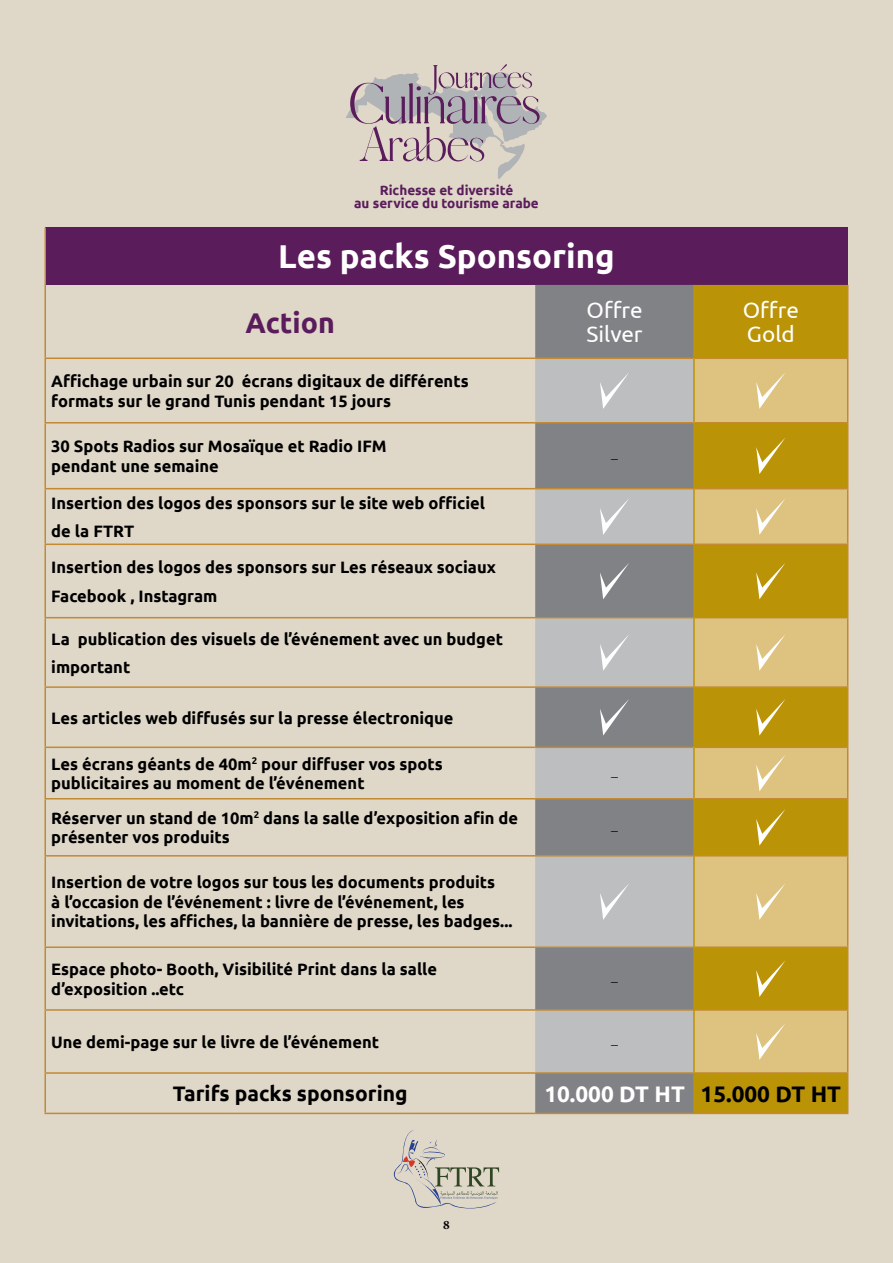
<style>
.page{position:relative;width:893px;height:1263px;background:#dfd7c8}
.page>*{position:absolute;margin:0;border:0;box-sizing:border-box;transform-origin:0 0}
.t1{font:700 33px "Ubuntu";color:#fff}
.t2{font:700 28.5px "Ubuntu";color:#5a1c5b}
.t3{font:22.5px/24px "Ubuntu";color:#fff}
.t4{font:700 22.5px "Ubuntu";color:#000}
.t5{font:700 22.5px "Ubuntu";color:#fff}
.t6{font:700 21px "Ubuntu";color:#000}
.t7{font:700 21px "Muna";color:#000}
.t8{font:700 18px "Adobe Arabic";color:#000}
.t9{font:700 16.5px/19.5px "Ubuntu";color:#000}
.t10{font:700 13.5px/13.5px "Ubuntu";color:#5a1c5b;text-align:center}
.t11{font:700 9.6px "Ubuntu";color:#000}
</style>
<div class="page">
<svg style="left:346px;top:64px;width:201px;height:115px"></svg>
<svg style="left:393px;top:1130px;width:106px;height:79px"></svg>
<div style="left:45px;top:227px;width:803px;height:58px;background:#5a1c5b"></div>
<div style="left:535px;top:285px;width:158px;height:828px;background:#808285"></div>
<div style="left:695px;top:285px;width:152px;height:828px;background:#ba9307"></div>
<svg style="left:535px;top:359px;width:158px;height:713px;background:#a1a2a4"></svg>
<svg style="left:695px;top:359px;width:152px;height:713px;background:#cdac49"></svg>
<hr style="left:44px;top:227px;width:2px;height:58px;background:#c38a33">
<hr style="left:44px;top:285px;width:2px;height:72px;background:#c38a33">
<hr style="left:847px;top:285px;width:1px;height:72px;background:#c38a33">
<hr style="left:44px;top:357px;width:491px;height:2px;background:#c38a33">
<hr style="left:44px;top:359px;width:2px;height:63px;background:#c38a33">
<hr style="left:535px;top:357px;width:158px;height:2px;background:#c38a33">
<hr style="left:695px;top:357px;width:153px;height:2px;background:#c38a33">
<hr style="left:847px;top:359px;width:1px;height:63px;background:#c38a33">
<hr style="left:44px;top:422px;width:491px;height:1px;background:#c38a33">
<hr style="left:44px;top:423px;width:2px;height:65px;background:#c38a33">
<hr style="left:535px;top:422px;width:158px;height:1px;background:#c38a33">
<hr style="left:695px;top:422px;width:153px;height:1px;background:#c38a33">
<hr style="left:847px;top:423px;width:1px;height:65px;background:#c38a33">
<hr style="left:44px;top:488px;width:491px;height:1px;background:#c38a33">
<hr style="left:44px;top:489px;width:2px;height:55px;background:#c38a33">
<hr style="left:535px;top:488px;width:158px;height:1px;background:#c38a33">
<hr style="left:695px;top:488px;width:153px;height:1px;background:#c38a33">
<hr style="left:847px;top:489px;width:1px;height:55px;background:#c38a33">
<hr style="left:44px;top:544px;width:491px;height:1px;background:#c38a33">
<hr style="left:44px;top:545px;width:2px;height:72px;background:#c38a33">
<hr style="left:535px;top:544px;width:158px;height:1px;background:#c38a33">
<hr style="left:695px;top:544px;width:153px;height:1px;background:#c38a33">
<hr style="left:847px;top:545px;width:1px;height:72px;background:#c38a33">
<hr style="left:44px;top:617px;width:491px;height:1px;background:#c38a33">
<hr style="left:44px;top:618px;width:2px;height:68px;background:#c38a33">
<hr style="left:535px;top:617px;width:158px;height:1px;background:#c38a33">
<hr style="left:695px;top:617px;width:153px;height:1px;background:#c38a33">
<hr style="left:847px;top:618px;width:1px;height:68px;background:#c38a33">
<hr style="left:44px;top:686px;width:491px;height:2px;background:#c38a33">
<hr style="left:44px;top:688px;width:2px;height:58px;background:#c38a33">
<hr style="left:535px;top:686px;width:158px;height:2px;background:#c38a33">
<hr style="left:695px;top:686px;width:153px;height:2px;background:#c38a33">
<hr style="left:847px;top:688px;width:1px;height:58px;background:#c38a33">
<hr style="left:44px;top:746px;width:491px;height:2px;background:#c38a33">
<hr style="left:44px;top:748px;width:2px;height:50px;background:#c38a33">
<hr style="left:535px;top:746px;width:158px;height:2px;background:#c38a33">
<hr style="left:695px;top:746px;width:153px;height:2px;background:#c38a33">
<hr style="left:847px;top:748px;width:1px;height:50px;background:#c38a33">
<hr style="left:44px;top:798px;width:491px;height:1px;background:#c38a33">
<hr style="left:44px;top:799px;width:2px;height:56px;background:#c38a33">
<hr style="left:535px;top:798px;width:158px;height:1px;background:#c38a33">
<hr style="left:695px;top:798px;width:153px;height:1px;background:#c38a33">
<hr style="left:847px;top:799px;width:1px;height:56px;background:#c38a33">
<hr style="left:44px;top:855px;width:491px;height:1px;background:#c38a33">
<hr style="left:44px;top:856px;width:2px;height:90px;background:#c38a33">
<hr style="left:535px;top:855px;width:158px;height:1px;background:#c38a33">
<hr style="left:695px;top:855px;width:153px;height:1px;background:#c38a33">
<hr style="left:847px;top:856px;width:1px;height:90px;background:#c38a33">
<hr style="left:44px;top:946px;width:491px;height:2px;background:#c38a33">
<hr style="left:44px;top:948px;width:2px;height:61px;background:#c38a33">
<hr style="left:535px;top:946px;width:158px;height:2px;background:#c38a33">
<hr style="left:695px;top:946px;width:153px;height:2px;background:#c38a33">
<hr style="left:847px;top:948px;width:1px;height:61px;background:#c38a33">
<hr style="left:44px;top:1009px;width:491px;height:2px;background:#c38a33">
<hr style="left:44px;top:1011px;width:2px;height:61px;background:#c38a33">
<hr style="left:535px;top:1009px;width:158px;height:2px;background:#c38a33">
<hr style="left:695px;top:1009px;width:153px;height:2px;background:#c38a33">
<hr style="left:847px;top:1011px;width:1px;height:61px;background:#c38a33">
<hr style="left:44px;top:1072px;width:491px;height:2px;background:#c38a33">
<hr style="left:44px;top:1074px;width:2px;height:39px;background:#c38a33">
<hr style="left:535px;top:1072px;width:158px;height:2px;background:#c38a33">
<hr style="left:695px;top:1072px;width:153px;height:2px;background:#c38a33">
<hr style="left:847px;top:1074px;width:1px;height:39px;background:#c38a33">
<hr style="left:44px;top:1113px;width:491px;height:1px;background:#c38a33">
<hr style="left:535px;top:1113px;width:159px;height:1px;background:#c38a33">
<hr style="left:694px;top:1113px;width:154px;height:1px;background:#c38a33">
<hr style="left:693px;top:285px;width:2px;height:73px;background:#ba9307">
<hr style="left:693px;top:358px;width:2px;height:65px;background:#ba9307">
<hr style="left:693px;top:423px;width:2px;height:66px;background:#ba9307">
<hr style="left:693px;top:489px;width:2px;height:55px;background:#ba9307">
<hr style="left:693px;top:544px;width:2px;height:74px;background:#ba9307">
<hr style="left:693px;top:618px;width:2px;height:69px;background:#ba9307">
<hr style="left:693px;top:687px;width:2px;height:60px;background:#ba9307">
<hr style="left:693px;top:747px;width:2px;height:52px;background:#ba9307">
<hr style="left:693px;top:799px;width:2px;height:57px;background:#ba9307">
<hr style="left:693px;top:856px;width:2px;height:91px;background:#ba9307">
<hr style="left:693px;top:947px;width:2px;height:63px;background:#ba9307">
<hr style="left:693px;top:1010px;width:2px;height:63px;background:#ba9307">
<hr style="left:693px;top:1073px;width:2px;height:40px;background:#ba9307">
<svg style="left:600px;top:372px;width:29px;height:37px"></svg>
<svg style="left:756px;top:372px;width:29px;height:37px"></svg>
<svg style="left:756px;top:437px;width:29px;height:37px"></svg>
<svg style="left:600px;top:498px;width:29px;height:37px"></svg>
<svg style="left:756px;top:498px;width:29px;height:37px"></svg>
<svg style="left:600px;top:563px;width:29px;height:36px"></svg>
<svg style="left:756px;top:563px;width:29px;height:36px"></svg>
<svg style="left:600px;top:634px;width:29px;height:37px"></svg>
<svg style="left:756px;top:634px;width:29px;height:37px"></svg>
<svg style="left:600px;top:699px;width:29px;height:36px"></svg>
<svg style="left:756px;top:699px;width:29px;height:36px"></svg>
<svg style="left:756px;top:755px;width:29px;height:36px"></svg>
<svg style="left:756px;top:809px;width:29px;height:37px"></svg>
<svg style="left:600px;top:883px;width:29px;height:37px"></svg>
<svg style="left:756px;top:883px;width:29px;height:37px"></svg>
<svg style="left:756px;top:960px;width:29px;height:37px"></svg>
<svg style="left:756px;top:1023px;width:29px;height:37px"></svg>
<p class="t10" style="left:354px;top:183px;width:186px">Richesse et diversité<br>au service du tourisme arabe</p>
<h1 class="t1" style="left:278px;top:236px;width:338px">Les packs Sponsoring</h1>
<h3 class="t3" style="left:586px;top:298px;width:58px">Offre</h3>
<h2 class="t2" style="left:245px;top:305px;width:91px">Action</h2>
<h3 class="t3" style="left:587px;top:322px;width:58px">Silver</h3>
<p class="t9" style="left:242px;top:371px;width:228px">écrans digitaux de différents</p>
<p class="t9" style="left:51px;top:371px;width:342px">Affichage urbain sur 20<br>formats sur le grand Tunis pendant 15 jours</p>
<p class="t9" style="left:51px;top:436px;width:337px">30 Spots Radios sur Mosaïque et Radio I FM</p>
<p class="t9" style="left:51px;top:456px;width:169px">pendant une semaine</p>
<p class="t9" style="left:51px;top:488px;width:435px;line-height:28.5px">Insertion des logos des sponsors sur le site web officiel de la FTRT</p>
<p class="t9" style="left:51px;top:553px;width:446px;line-height:28.5px">I nsertion des logos des sponsors sur Les réseaux sociaux<br>Facebook , Instagram</p>
<p class="t9" style="left:78px;top:629px;width:427px">publication des visuels de ’lévénement avec un budget</p>
<p class="t9" style="left:51px;top:624px;width:81px;line-height:28.5px">La important</p>
<p class="t9" style="left:51px;top:708px;width:404px">Les articles web diffusés sur la presse électronique</p>
<p class="t11" style="left:252px;top:755px;width:7px">2</p>
<p class="t9" style="left:51px;top:754px;width:202px">Les écrans géants de 40m</p>
<p class="t9" style="left:261px;top:754px;width:183px">pour diffuser vos spots</p>
<p class="t9" style="left:51px;top:773px;width:315px">publicitaires au moment de ’lévénement</p>
<p class="t11" style="left:254px;top:809px;width:7px">2</p>
<p class="t9" style="left:51px;top:808px;width:204px">Réserver un stand de 10m</p>
<p class="t9" style="left:263px;top:808px;width:256px">dans la salle d’exposition afin de</p>
<p class="t9" style="left:51px;top:827px;width:180px">présenter vos produits</p>
<p class="t9" style="left:51px;top:872px;width:463px">I nsertion de votre logos sur tous les documents produits<br>’là occasion de ’lévénement : livre de ’lévénement, les invitations, les affiches la, bannière de presse, les badges...</p>
<p class="t9" style="left:51px;top:959px;width:387px">Espace photo- Booth, Visibilité Print dans la salle</p>
<p class="t9" style="left:51px;top:979px;width:134px">d’exposition ..etc</p>
<p class="t9" style="left:51px;top:1032px;width:329px">Une demi-page sur le livre de ’lévénement</p>
<p class="t6" style="left:173px;top:1081px;width:236px">Tarifs packs sponsoring</p>
<p class="t7" style="left:611px;top:444px;width:9px">-</p>
<p class="t7" style="left:611px;top:761px;width:9px">-</p>
<p class="t7" style="left:611px;top:815px;width:9px">-</p>
<p class="t7" style="left:611px;top:967px;width:9px">-</p>
<p class="t7" style="left:611px;top:1029px;width:9px">-</p>
<h3 class="t5" style="left:544px;top:1080px;width:142px">10.000 DT HT</h3>
<h3 class="t3" style="left:743px;top:298px;width:58px">Offre<br>Gold</h3>
<h3 class="t4" style="left:701px;top:1080px;width:142px">15.000 DT HT</h3>
<p class="t8" style="left:443px;top:1212px;width:8px">8</p>
</div>
